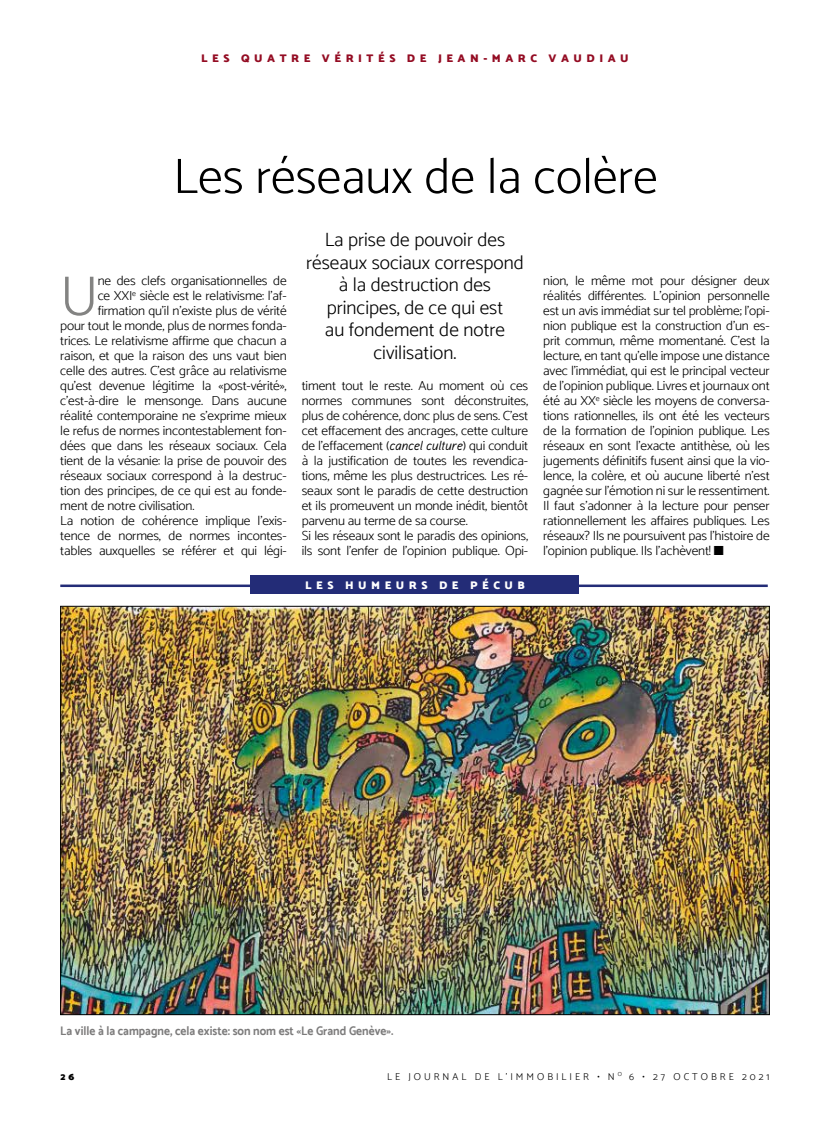
<style>
.page{position:relative;width:830px;height:1134px;background:#fff}
.page>*{position:absolute;margin:0;border:0;box-sizing:border-box;transform-origin:0 0}
.t1{font:300 56.38px "Catamaran";color:#838382}
.t2{font:300 50px "Catamaran";color:#000}
.t3{font:300 19.38px/22.5px "Catamaran";color:#000;text-align:center}
.t4{font:300 13.12px/15px "Catamaran";letter-spacing:-.01em;color:#000}
.t5{font:700 12.5px "Catamaran";color:#7c7b7b;scale:.92 1}
.t6{font:900 11.25px "Catamaran";letter-spacing:.4em;color:#940c23}
.t7{font:900 11.25px "Catamaran";letter-spacing:.4em;color:#fff}
.t8{font:300 10px "Catamaran";letter-spacing:.3em;color:#000}
.t9{font:900 10px "Catamaran";color:#000}
.s1{font-family:"Aaux Pro";font-weight:400;font-style:italic}
</style>
<div class="page">
<img style="left:62px;top:608px;width:705px;height:405px">
<hr style="left:60px;top:584px;width:707px;height:3px;background:#232c77">
<div style="left:250px;top:575px;width:329px;height:19px;background:#232c77"></div>
<p class="t6" style="left:201px;top:52px;width:429px">LES QUATRE VÉRITÉS DE JEAN-MARC VAUDIAU</p>
<h2 class="t2" style="left:173px;top:146px;width:486px">Les réseaux de la colère</h2>
<h1 class="t1" style="left:60px;top:263px;width:39px">U</h1>
<p class="t4" style="left:98px;top:273px;width:190px">ne des clefs organisationnelles de</p>
<p class="t4" style="left:98px;top:288px;width:190px">ce XXI<sup>e</sup> siècle est le relativisme: l’af-</p>
<p class="t4" style="left:98px;top:303px;width:190px">firmation qu’il n’existe plus de vérité</p>
<p class="t4" style="left:60px;top:318px;width:228px">pour tout le monde, plus de normes fonda-</p>
<p class="t4" style="left:60px;top:333px;width:228px">trices. Le relativisme affirme que chacun a</p>
<p class="t4" style="left:60px;top:348px;width:228px">raison, et que la raison des uns vaut bien</p>
<p class="t4" style="left:60px;top:363px;width:228px">celle des autres. C’est grâce au relativisme</p>
<p class="t4" style="left:60px;top:378px;width:228px">qu’est devenue légitime la «post-vérité»,</p>
<p class="t4" style="left:60px;top:393px;width:228px">c’est-à-dire le mensonge. Dans aucune</p>
<p class="t4" style="left:60px;top:408px;width:228px">réalité contemporaine ne s’exprime mieux</p>
<p class="t4" style="left:60px;top:423px;width:228px">le refus de normes incontestablement fon-</p>
<p class="t4" style="left:60px;top:438px;width:228px">dées que dans les réseaux sociaux. Cela</p>
<p class="t4" style="left:60px;top:453px;width:228px">tient de la vésanie: la prise de pouvoir des</p>
<p class="t4" style="left:60px;top:468px;width:228px">réseaux sociaux correspond à la destruc-</p>
<p class="t4" style="left:60px;top:483px;width:228px">tion des principes, de ce qui est au fonde-</p>
<p class="t4" style="left:60px;top:498px;width:136px">ment de notre civilisation.</p>
<p class="t4" style="left:60px;top:513px;width:228px">La notion de cohérence implique l’exis-</p>
<p class="t4" style="left:60px;top:528px;width:228px">tence de normes, de normes incontes-</p>
<p class="t4" style="left:60px;top:543px;width:228px">tables auxquelles se référer et qui légi-</p>
<h3 class="t3" style="left:306px;top:228px;width:219px">La prise de pouvoir des réseaux sociaux correspond à la destruction des principes, de ce qui est<br>au fondement de notre civilisation.</h3>
<p class="t4" style="left:301px;top:378px;width:228px">timent tout le reste. Au moment où ces normes communes sont déconstruites, plus de cohérence, donc plus de sens. C’est cet effacement des ancrages, cette culture de l’effacement (<span class="s1">cancel culture</span>) qui conduit à la justification de toutes les revendica&shy;tions, même les plus destructrices. Les ré&shy;seaux sont le paradis de cette destruction et ils promeuvent un monde inédit, bientôt parvenu au terme de sa course.<br>Si les réseaux sont le paradis des opinions, ils sont l’enfer de l’opinion publique. Opi-</p>
<p class="t7" style="left:305px;top:578px;width:221px">LES HUMEURS DE PÉCUB</p>
<p class="t4" style="left:543px;top:273px;width:228px;text-align:justify">nion, le même mot pour désigner deux réalités différentes. L’opinion personnelle est un avis immédiat sur tel problème; l’opi&shy;nion publique est la construction d’un es&shy;prit commun, même momentané. C’est la lecture, en tant qu’elle impose une distance avec l’immédiat, qui est le principal vecteur de l’opinion publique. Livres et journaux ont été au XX<sup>e</sup> siècle les moyens de conversa&shy;tions rationnelles, ils ont été les vecteurs de la formation de l’opinion publique. Les réseaux en sont l’exacte antithèse, où les jugements définitifs fusent ainsi que la vio&shy;lence, la colère, et où aucune liberté n’est gagnée sur l’émotion ni sur le ressentiment.<br>Il faut s’adonner à la lecture pour penser rationnellement les affaires publiques. Les réseaux? Ils ne poursuivent pas l’histoire de l’opinion publique. Ils l’achèvent! ■</p>
<p class="t5" style="left:60px;top:1023px;width:363px">La ville à la campagne, cela existe: son nom est «Le Grand Genève».</p>
<p class="t9" style="left:60px;top:1070px;width:15px">2 6</p>
<p class="t8" style="left:387px;top:1070px;width:384px">LE JOURNAL DE L’IMMOBILIER • N <sup>O</sup> 6 • 27 OCTOBRE 2021</p>
</div>
